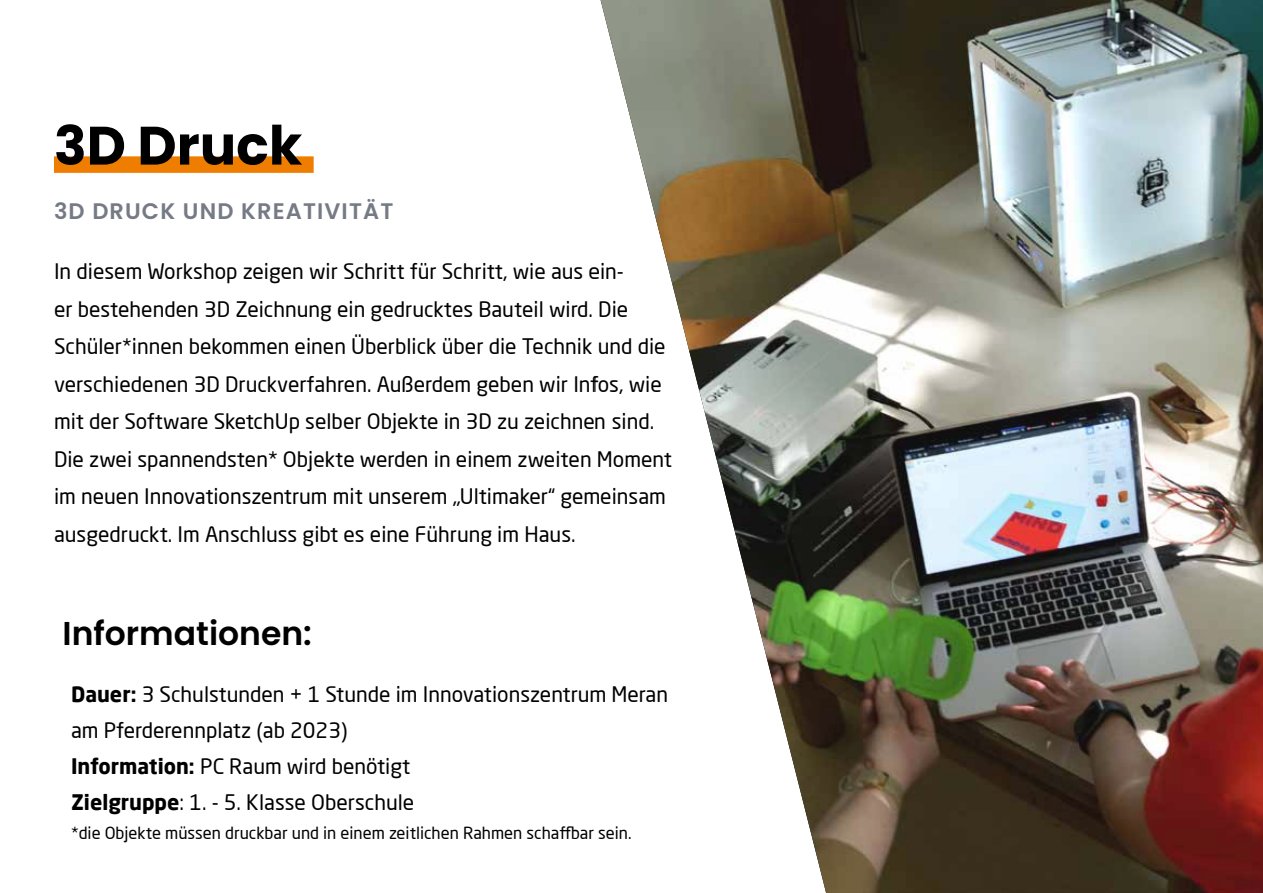
<style>
.page{position:relative;width:1263px;height:893px;background:#fff}
.page>*{position:absolute;margin:0;border:0;box-sizing:border-box;transform-origin:0 0}
.t1{font:700 54px "Poppins";color:#000}
.t2{font:600 33px "Poppins";color:#000}
.t3{font:600 22.5px "Poppins";letter-spacing:.05em;color:#757a85}
.t4{font:21px/37.5px "Neo Sans Pro";color:#000}
.t5{font:16.5px "Neo Sans Pro";color:#000}
.s1{font-weight:700}
</style>
<div class="page">
<div style="left:54px;top:156px;width:260px;height:17px;background:#ef7d00"></div>
<img style="left:600px;top:0;width:663px;height:893px">
<h1 class="t1" style="left:54px;top:114px;width:250px">3D Druck</h1>
<p class="t3" style="left:54px;top:198px;width:341px">3D DRUCK UND KREATIVITÄT</p>
<p class="t4" style="left:54px;top:252px;width:619px">In diesem Workshop zeigen wir Schritt für Schritt, wie aus ein-<br>er bestehenden 3D Zeichnung ein gedrucktes Bauteil wird. Die Schüler*innen bekommen einen Überblick über die Technik und die verschiedenen 3D Druckverfahren. Außerdem geben wir Infos, wie mit der Software SketchUp selber Objekte in 3D zu zeichnen sind.<br>Die zwei spannendsten* Objekte werden in einem zweiten Moment im neuen Innovationszentrum mit unserem „Ultimaker“ gemeinsam ausgedruckt. Im Anschluss gibt es eine Führung im Haus.</p>
<h2 class="t2" style="left:63px;top:615px;width:251px">Informationen:</h2>
<p class="t4" style="left:71px;top:676px;width:599px;line-height:36px"><span class="s1">Dauer:</span> 3 Schulstunden + 1 Stunde im Innovationszentrum Meran am Pferderennplatz (ab 2023)<br><span class="s1">Information:</span> PC Raum wird benötigt<br><span class="s1">Zielgruppe</span>: 1. - 5. Klasse Oberschule</p>
<p class="t5" style="left:71px;top:823px;width:562px">*die Objekte müssen druckbar und in einem zeitlichen Rahmen schaffbar sein.</p>
</div>
